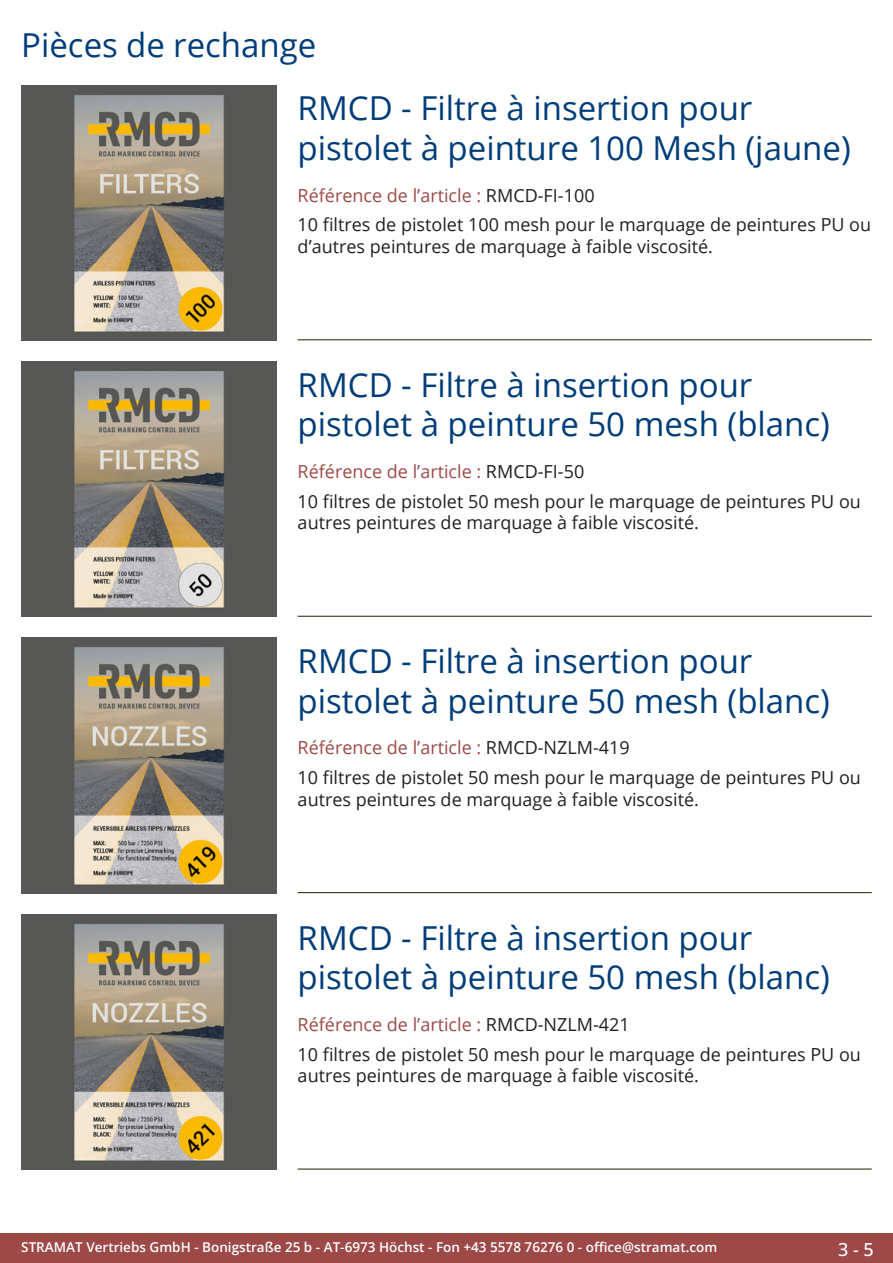
<style>
.page{position:relative;width:893px;height:1263px;background:#fff}
.page>*{position:absolute;margin:0;border:0;box-sizing:border-box;transform-origin:0 0}
.Produkttitel{font:33px/39.6px "Open Sans";color:#003d78}
.RastTitel{font:33px "Open Sans";color:#003d78}
.Beschreibung_Text{font:18px/21.6px "Open Sans";color:#231f20}
.TechDaten_Überschrif{font:18px "Open Sans";color:#9c4948}
.t1{font:500 18px "Open Sans";color:#fff}
.t2{font:600 13.5px "Open Sans";color:#fff}
.s1{color:#231f20}
</style>
<div class="page">
<div style="left:0;top:1233px;width:893px;height:30px;background:#9c4948"></div>
<hr style="left:298px;top:340px;width:574px;height:1px;background:#201d08">
<hr style="left:298px;top:616px;width:574px;height:1px;background:#201d08">
<hr style="left:298px;top:892px;width:574px;height:1px;background:#201d08">
<hr style="left:298px;top:1169px;width:574px;height:1px;background:#201d08">
<img style="left:21px;top:85px;width:255px;height:255px">
<img style="left:21px;top:361px;width:255px;height:256px">
<img style="left:21px;top:638px;width:255px;height:255px">
<img style="left:21px;top:914px;width:255px;height:255px">
<p class="RastTitel" style="left:21px;top:22px;width:297px">Pièces de rechange</p>
<p class="Produkttitel" style="left:298px;top:88px;width:555px">RMCD - Filtre à insertion pour pistolet à peinture 100 Mesh (jaune)</p>
<p class="TechDaten_Überschrif" style="left:298px;top:183px;width:298px">Référence de l’article : <span class="s1">RMCD-FI-100</span></p>
<p class="Beschreibung_Text" style="left:298px;top:214px;width:575px">10 filtres de pistolet 100 mesh pour le marquage de peintures PU ou d’autres peintures de marquage à faible viscosité.</p>
<p class="Produkttitel" style="left:298px;top:364px;width:534px">RMCD - Filtre à insertion pour pistolet à peinture 50 mesh (blanc)</p>
<p class="TechDaten_Überschrif" style="left:298px;top:459px;width:288px">Référence de l’article : <span class="s1">RMCD-FI-50</span></p>
<p class="Beschreibung_Text" style="left:298px;top:490px;width:565px">10 filtres de pistolet 50 mesh pour le marquage de peintures PU ou autres peintures de marquage à faible viscosité.</p>
<p class="Produkttitel" style="left:298px;top:640px;width:534px">RMCD - Filtre à insertion pour pistolet à peinture 50 mesh (blanc)</p>
<p class="TechDaten_Überschrif" style="left:298px;top:735px;width:334px">Référence de l’article : <span class="s1">RMCD-NZLM-419</span></p>
<p class="Beschreibung_Text" style="left:298px;top:766px;width:565px">10 filtres de pistolet 50 mesh pour le marquage de peintures PU ou autres peintures de marquage à faible viscosité.</p>
<p class="Produkttitel" style="left:298px;top:917px;width:534px">RMCD - Filtre à insertion pour pistolet à peinture 50 mesh (blanc)</p>
<p class="TechDaten_Überschrif" style="left:298px;top:1012px;width:334px">Référence de l’article : <span class="s1">RMCD-NZLM-421</span></p>
<p class="Beschreibung_Text" style="left:298px;top:1043px;width:565px">10 filtres de pistolet 50 mesh pour le marquage de peintures PU ou autres peintures de marquage à faible viscosité.</p>
<p class="t2" style="left:21px;top:1238px;width:698px">STRAMAT Vertriebs GmbH - Bonigstraße 25 b - AT-6973 Höchst - Fon +43 5578 76276 0 - office@stramat.com</p>
<p class="t1" style="left:838px;top:1237px;width:37px">3 - 5</p>
</div>
